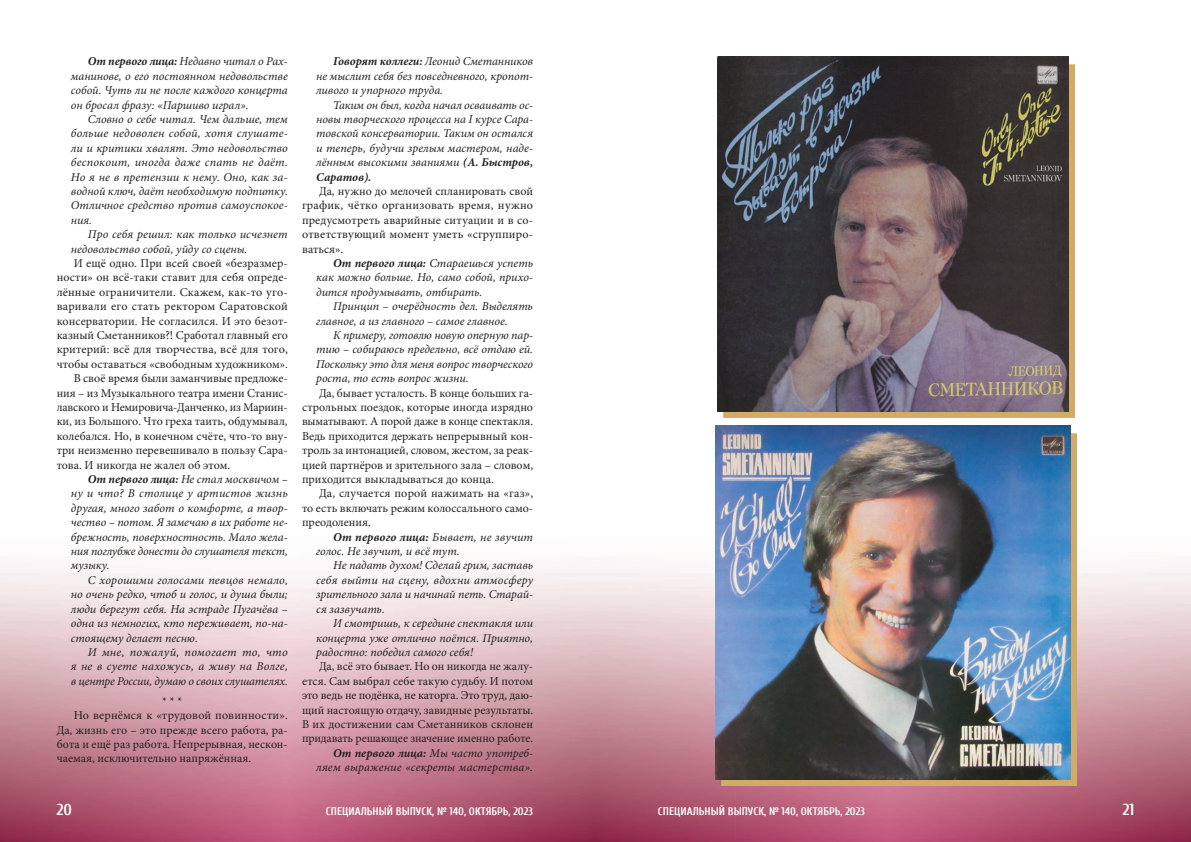
<style>
.page{position:relative;width:1191px;height:842px;background:#fff}
.page>*{position:absolute;margin:0;border:0;box-sizing:border-box;transform-origin:0 0}
.t1{font:700 16px "Cuprum";color:#fff}
.t2{font:italic 12px/14.4px "Minion Pro";color:#231f20;text-align:justify}
.t3{font:12px/14.4px "Minion Pro";color:#231f20;text-align:justify}
.t4{font:italic 12px "Minion Pro";letter-spacing:.02em;color:#231f20}
.t5{font:italic 12px "Minion Pro";letter-spacing:.025em;color:#231f20}
.t6{font:700 11px "Cuprum";color:#fff}
.s1{font-weight:700}
.s2{font-weight:700;font-style:italic}
.s3{font-style:italic}
</style>
<div class="page">
<img style="left:0;top:522px;width:735px;height:320px">
<img style="left:735px;top:771px;width:456px;height:71px">
<img style="left:1076px;top:522px;width:115px;height:249px">
<img style="left:723px;top:65px;width:351px;height:352px">
<img style="left:717px;top:57px;width:351px;height:354px">
<img style="left:721px;top:433px;width:355px;height:353px">
<img style="left:716px;top:425px;width:354px;height:355px">
<p class="t2" style="left:71px;top:54px;width:218px;text-indent:17px"><span class="s1">От первого лица:</span> Недавно читал о Рах&shy;манинове, о его постоянном недовольстве собой. Чуть ли не после каждого концерта он бросал фразу: «Паршиво играл».</p>
<p class="t2" style="left:71px;top:112px;width:218px;text-indent:17px">Словно о себе читал. Чем дальше, тем больше недоволен собой, хотя слушате&shy;ли и критики хвалят. Это недовольство беспокоит, иногда даже спать не даёт.<br>Но я не в претензии к нему. Оно, как за&shy;водной ключ, даёт необходимую подпитку.<br>Отличное средство против самоуспокое&shy;ния.</p>
<p class="t2" style="left:71px;top:227px;width:218px;text-indent:17px">Про себя решил: как только исчезнет недовольство собой, уйду со сцены.</p>
<p class="t3" style="left:74px;top:256px;width:215px">И ещё одно. При всей своей «безразмер-</p>
<p class="t3" style="left:57px;top:270px;width:233px">ности» он всё-таки ставит для себя опреде-</p>
<p class="t3" style="left:57px;top:285px;width:232px">лённые ограничители. Скажем, как-то уго-</p>
<p class="t3" style="left:57px;top:299px;width:233px">варивали его стать ректором Саратовской</p>
<p class="t3" style="left:57px;top:314px;width:232px">консерватории. Не согласился. И это безот-</p>
<p class="t3" style="left:57px;top:328px;width:233px">казный Сметанников?! Сработал главный его</p>
<p class="t3" style="left:57px;top:342px;width:233px">критерий: всё для творчества, всё для того,</p>
<p class="t3" style="left:57px;top:357px;width:233px">чтобы оставаться «свободным художником».</p>
<p class="t3" style="left:74px;top:371px;width:216px">В своё время были заманчивые предложе-</p>
<p class="t3" style="left:57px;top:386px;width:233px">ния – из Музыкального театра имени Станис-</p>
<p class="t3" style="left:57px;top:400px;width:233px">лавского и Немировича- Данченко, из Мариин-</p>
<p class="t3" style="left:57px;top:414px;width:232px">ки, из Большого. Что греха таить, обдумывал,</p>
<p class="t3" style="left:57px;top:429px;width:233px">колебался. Но, в конечном счёте, что-то вну-</p>
<p class="t3" style="left:57px;top:443px;width:233px">три неизменно перевешивало в пользу Сара-</p>
<p class="t3" style="left:57px;top:458px;width:175px">това. И никогда не жалел об этом.</p>
<p class="t2" style="left:88px;top:472px;width:201px"><span class="s1">От первого лица:</span> Не стал москвичом –</p>
<p class="t2" style="left:71px;top:486px;width:218px">ну и что? В столице у артистов жизнь</p>
<p class="t2" style="left:71px;top:501px;width:218px">другая, много забот о комфорте, а твор-</p>
<p class="t2" style="left:71px;top:515px;width:218px">чество – потом. Я замечаю в их работе не-</p>
<p class="t2" style="left:71px;top:530px;width:218px">брежность, поверхностность. Мало жела-</p>
<p class="t2" style="left:71px;top:544px;width:218px">ния поглубже донести до слушателя текст,</p>
<p class="t2" style="left:71px;top:558px;width:40px">музыку.</p>
<p class="t2" style="left:88px;top:573px;width:201px">С хорошими голосами певцов немало,</p>
<p class="t2" style="left:71px;top:587px;width:218px">но очень редко, чтоб и голос, и душа были;</p>
<p class="t2" style="left:71px;top:602px;width:218px">люди берегут себя. На эстраде Пугачёва –</p>
<p class="t2" style="left:71px;top:616px;width:218px">одна из немногих, кто переживает, по-на-</p>
<p class="t2" style="left:71px;top:630px;width:128px">стоящему делает песню.</p>
<p class="t5" style="left:88px;top:644px;width:201px">И мне, пожалуй, помогает то, что</p>
<p class="t4" style="left:71px;top:658px;width:218px">я не в суете нахожусь, а живу на Волге,</p>
<p class="t2" style="left:71px;top:674px;width:218px">в центре России, думаю о своих слушателях.</p>
<p class="t3" style="left:162px;top:694px;width:21px">* * *</p>
<p class="t3" style="left:74px;top:708px;width:216px">Но вернёмся к «трудовой повинности».</p>
<p class="t3" style="left:57px;top:723px;width:233px">Да, жизнь его – это прежде всего работа, ра-</p>
<p class="t3" style="left:57px;top:737px;width:233px">бота и ещё раз работа. Непрерывная, нескон-</p>
<p class="t3" style="left:57px;top:751px;width:196px">чаемая, исключительно напряжённая.</p>
<p class="t2" style="left:316px;top:54px;width:218px;text-indent:17px"><span class="s1">Говорят коллеги:</span> Леонид Сметанников не мыслит себя без повседневного, кропот&shy;ливого и упорного труда.</p>
<p class="t2" style="left:316px;top:98px;width:218px;text-indent:17px">Таким он был, когда начал осваивать ос&shy;новы творческого процесса на I курсе Сара&shy;товской консерватории. Таким он остался и теперь, будучи зрелым мастером, наде&shy;лённым высокими званиями <span class="s1">(А. Быстров, Саратов).</span></p>
<p class="t3" style="left:302px;top:184px;width:233px;text-indent:17px">Да, нужно до мелочей спланировать свой график, чётко организовать время, нужно предусмотреть аварийные ситуации и в со&shy;ответствующий момент уметь «сгруппиро&shy;ваться».</p>
<p class="t2" style="left:316px;top:256px;width:218px;text-indent:17px"><span class="s1">От первого лица:</span> Стараешься успеть как можно больше. Но, само собой, прихо&shy;дится продумывать, отбирать.</p>
<p class="t2" style="left:316px;top:299px;width:218px;text-indent:17px">Принцип – очерёдность дел. Выделять главное, а из главного – самое главное.</p>
<p class="t2" style="left:316px;top:328px;width:218px;text-indent:17px">К примеру, готовлю новую оперную пар&shy;тию – собираюсь предельно, всё отдаю ей.<br>Поскольку это для меня вопрос творческого роста, то есть вопрос жизни.</p>
<p class="t3" style="left:302px;top:386px;width:233px;text-indent:17px">Да, бывает усталость. В конце больших га&shy;строльных поездок, которые иногда изрядно выматывают. А порой даже в конце спектакля.<br>Ведь приходится держать непрерывный кон&shy;троль за интонацией, словом, жестом, за реак&shy;цией партнёров и зрительного зала – словом, приходится выкладываться до конца.</p>
<p class="t3" style="left:302px;top:486px;width:233px;text-indent:17px">Да, случается порой нажимать на «газ», то есть включать режим колоссального само&shy;преодоления.</p>
<p class="t2" style="left:316px;top:530px;width:218px;text-indent:17px"><span class="s1">От первого лица:</span> Бывает, не звучит голос. Не звучит, и всё тут.</p>
<p class="t2" style="left:316px;top:558px;width:218px;text-indent:17px">Не падать духом! Сделай грим, заставь себя выйти на сцену, вдохни атмосферу зрительного зала и начинай петь. Старай&shy;ся зазвучать.</p>
<p class="t2" style="left:316px;top:616px;width:218px;text-indent:17px">И смотришь, к середине спектакля или концерта уже отлично поётся. Приятно, радостно: победил самого себя!</p>
<p class="t3" style="left:302px;top:659px;width:233px;text-align:right">Да, всё это бывает. Но он никогда не жалу&shy;ется. Сам выбрал себе такую судьбу. И потом это ведь не подёнка, не каторга. Это труд, даю&shy;щий настоящую отдачу, завидные результаты.<br>В их достижении сам Сметанников склонен придавать решающее значение именно работе.<br><span class="s2">От первого лица:</span> <span class="s3">Мы часто употреб-<br>ляем выражение «секреты мастерства».</span></p>
<h1 class="t1" style="left:57px;top:801px;width:17px">20</h1>
<p class="t6" style="left:326px;top:805px;width:209px">СПЕЦИАЛЬНЫЙ ВЫПУСК, № 140, ОКТЯБРЬ, 2023</p>
<p class="t6" style="left:658px;top:805px;width:209px">СПЕЦИАЛЬНЫЙ ВЫПУСК, № 140, ОКТЯБРЬ, 2023</p>
<h1 class="t1" style="left:1122px;top:801px;width:13px">21</h1>
</div>
